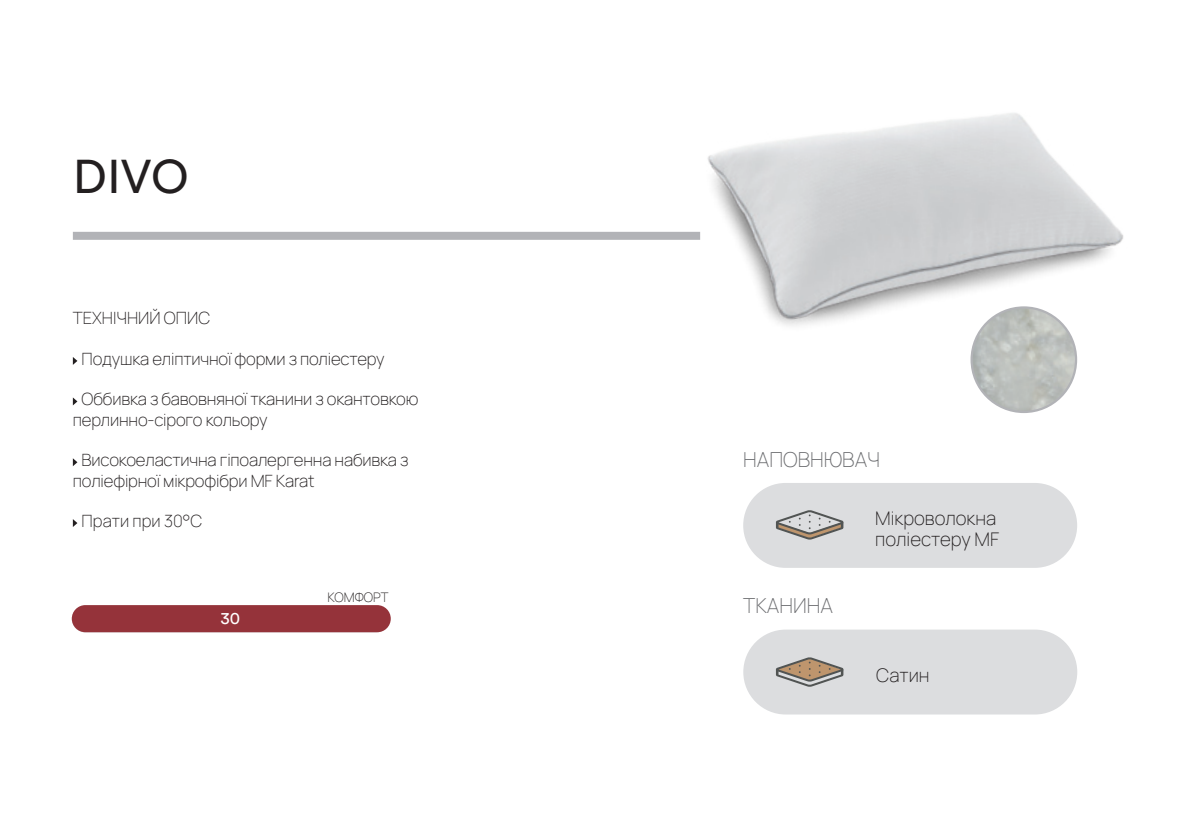
<style>
.page{position:relative;width:1191px;height:840px;background:#fff}
.page>*{position:absolute;margin:0;border:0;box-sizing:border-box;transform-origin:0 0}
.t1{font:46.8px "Circular Std";color:#231f20}
.t2{font:200 20.6px "Manrope";color:#6c6d70}
.t3{font:200 18.8px/20.6px "Manrope";color:#231f20}
.t4{font:200 16.8px/20.2px "Manrope";letter-spacing:-.01em;color:#231f20}
.t5{font:16.8px "Circular Std";color:#fff}
.t6{font:200 13.2px "Manrope";color:#231f20}
</style>
<div class="page">
<img style="left:582px;top:113px;width:542px;height:230px">
<img style="left:971px;top:307px;width:105px;height:105px;border-radius:52px">
<div style="left:970px;top:306px;width:107px;height:107px;border:2px solid #b2b3b7;border-radius:50%"></div>
<div style="left:73px;top:232px;width:627px;height:8px;background:#b2b3b7"></div>
<div style="left:743px;top:482px;width:334px;height:85px;background:#dcdddf;border-radius:42px"></div>
<svg style="left:776px;top:510px;width:67px;height:29px"></svg>
<div style="left:743px;top:629px;width:334px;height:85px;background:#dcdddf;border-radius:42px"></div>
<svg style="left:776px;top:657px;width:67px;height:29px"></svg>
<div style="left:72px;top:604px;width:319px;height:28px;background:#95333a;border-radius:14px"></div>
<svg style="left:73px;top:357px;width:4px;height:7px"></svg>
<svg style="left:73px;top:397px;width:4px;height:8px"></svg>
<svg style="left:73px;top:458px;width:4px;height:8px"></svg>
<svg style="left:73px;top:519px;width:4px;height:7px"></svg>
<p class="t1" style="left:73px;top:148px;width:117px">DIVO</p>
<p class="t4" style="left:73px;top:307px;width:139px">ТЕХНІЧНИЙ ОПИС</p>
<p class="t4" style="left:82px;top:348px;width:304px">Подушка еліптичної форми з поліестеру</p>
<p class="t4" style="left:73px;top:388px;width:347px;text-indent:9px">Оббивка з бавовняної тканини з окантовкою перлинно-сірого кольору</p>
<p class="t4" style="left:73px;top:449px;width:337px;text-indent:9px">Високоеластична гіпоалергенна набивка з поліефірної мікрофібри MF Karat</p>
<p class="t4" style="left:82px;top:510px;width:122px">Прати при 30°C</p>
<p class="t5" style="left:220px;top:607px;width:21px">30</p>
<p class="t6" style="left:328px;top:587px;width:62px">КОМФОРТ</p>
<p class="t2" style="left:743px;top:444px;width:138px">НАПОВНЮВАЧ</p>
<p class="t2" style="left:743px;top:591px;width:91px">ТКАНИНА</p>
<p class="t3" style="left:875px;top:507px;width:126px">Мікроволокна поліестеру MF</p>
<p class="t3" style="left:876px;top:663px;width:55px">Сатин</p>
</div>
